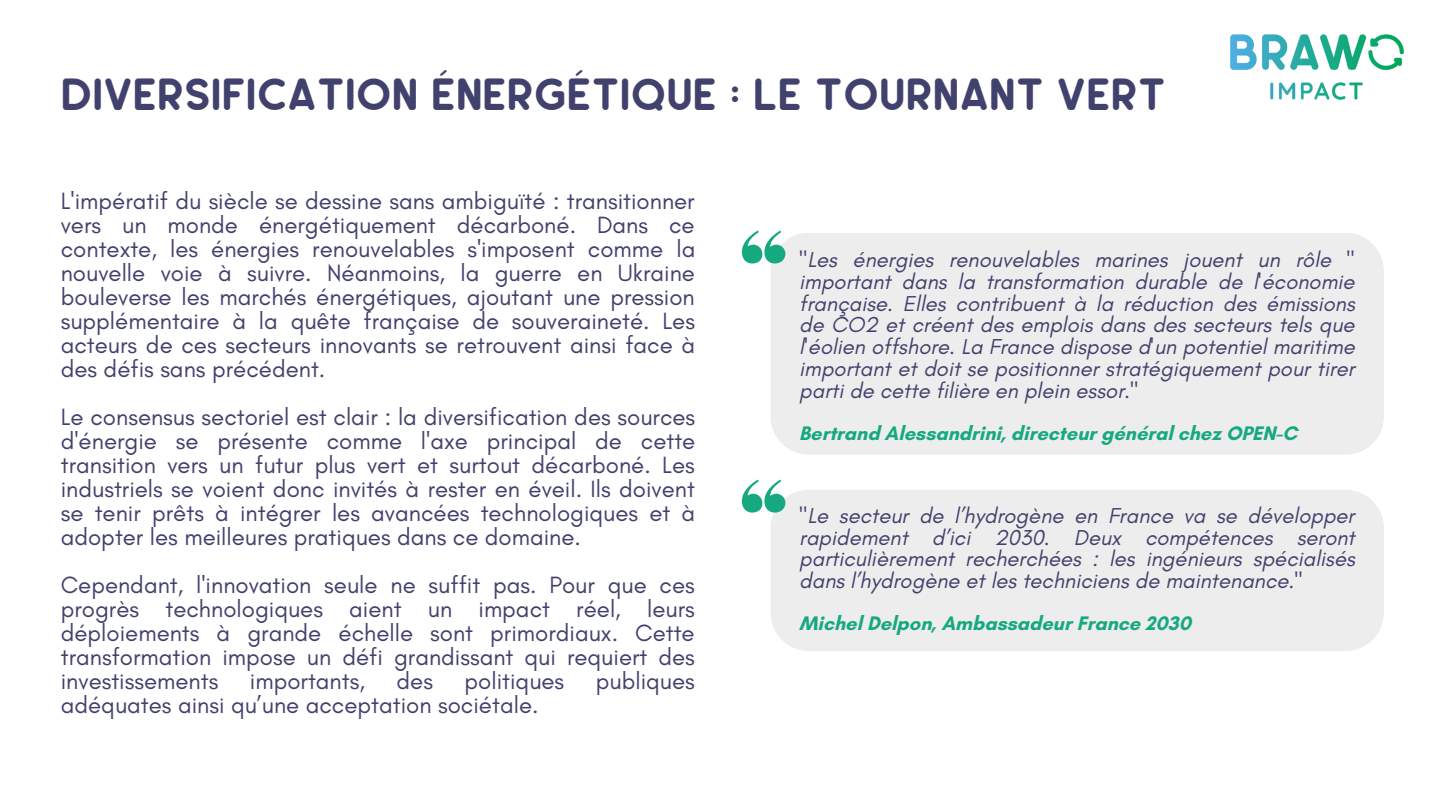
<style>
.page{position:relative;width:1440px;height:810px;background:#fff}
.page>*{position:absolute;margin:0;border:0;box-sizing:border-box;transform-origin:0 0}
.t1{font:700 46px "Leo Rounded";color:#41416d}
.t2{font:24px/24px "Glacial Indifference";color:#41416d;text-align:justify}
.t3{font:italic 22px/21.8px "Glacial Indifference";color:#41416d;text-align:justify}
.t4{font:700 20px "Glacial Indifference";color:#16a980}
</style>
<div class="page">
<img style="left:1230px;top:34px;width:174px;height:66px">
<div style="left:771px;top:233px;width:613px;height:222px;background:#ededed"></div>
<div style="left:771px;top:490px;width:613px;height:161px;background:#ededed"></div>
<svg style="left:742px;top:231px;width:43px;height:33px"></svg>
<svg style="left:742px;top:480px;width:43px;height:33px"></svg>
<p class="t1" style="left:61px;top:68px;width:1107px">DIVERSIFICATION ÉNERGÉTIQUE : LE TOURNANT VERT</p>
<p class="t2" style="left:61px;top:189px;width:636px">L'impératif du siècle se dessine sans ambiguïté : transitionner vers un monde énergétiquement décarboné. Dans ce contexte, les énergies renouvelables s'imposent comme la nouvelle voie à suivre. Néanmoins, la guerre en Ukraine bouleverse les marchés énergétiques, ajoutant une pression supplémentaire à la quête française de souveraineté. Les acteurs de ces secteurs innovants se retrouvent ainsi face à des défis sans précédent.</p>
<p class="t2" style="left:61px;top:405px;width:636px">Le consensus sectoriel est clair : la diversification des sources d'énergie se présente comme l'axe principal de cette transition vers un futur plus vert et surtout décarboné. Les industriels se voient donc invités à rester en éveil. Ils doivent se tenir prêts à intégrer les avancées technologiques et à adopter les meilleures pratiques dans ce domaine.</p>
<p class="t2" style="left:61px;top:573px;width:636px">Cependant, l'innovation seule ne suffit pas. Pour que ces progrès technologiques aient un impact réel, leurs déploiements à grande échelle sont primordiaux. Cette transformation impose un défi grandissant qui requiert des investissements</p>
<p class="t2" style="left:250px;top:669px;width:117px">importants,</p>
<p class="t2" style="left:397px;top:669px;width:38px">des</p>
<p class="t2" style="left:465px;top:669px;width:101px">politiques</p>
<p class="t2" style="left:596px;top:669px;width:100px">publiques</p>
<p class="t2" style="left:61px;top:693px;width:479px">adéquates ainsi qu’une acceptation sociétale.</p>
<p class="t3" style="left:799px;top:249px;width:557px">"Les énergies renouvelables marines jouent un rôle " important dans la transformation durable de l'économie française. Elles contribuent à la réduction des émissions de CO2 et créent des emplois dans des secteurs tels que l'éolien offshore. La France dispose d'un potentiel maritime important et doit se positionner stratégiquement pour tirer parti de cette filière en plein essor."</p>
<p class="t4" style="left:799px;top:421px;width:499px">Bertrand Alessandrini, directeur général chez OPEN-C</p>
<p class="t3" style="left:799px;top:504px;width:557px">"Le secteur de l’hydrogène en France va se développer rapidement d’ici 2030. Deux compétences seront particulièrement recherchées : les ingénieurs spécialisés dans l’hydrogène et les techniciens de maintenance."</p>
<p class="t4" style="left:799px;top:611px;width:393px">Michel Delpon, Ambassadeur France 2030</p>
</div>
